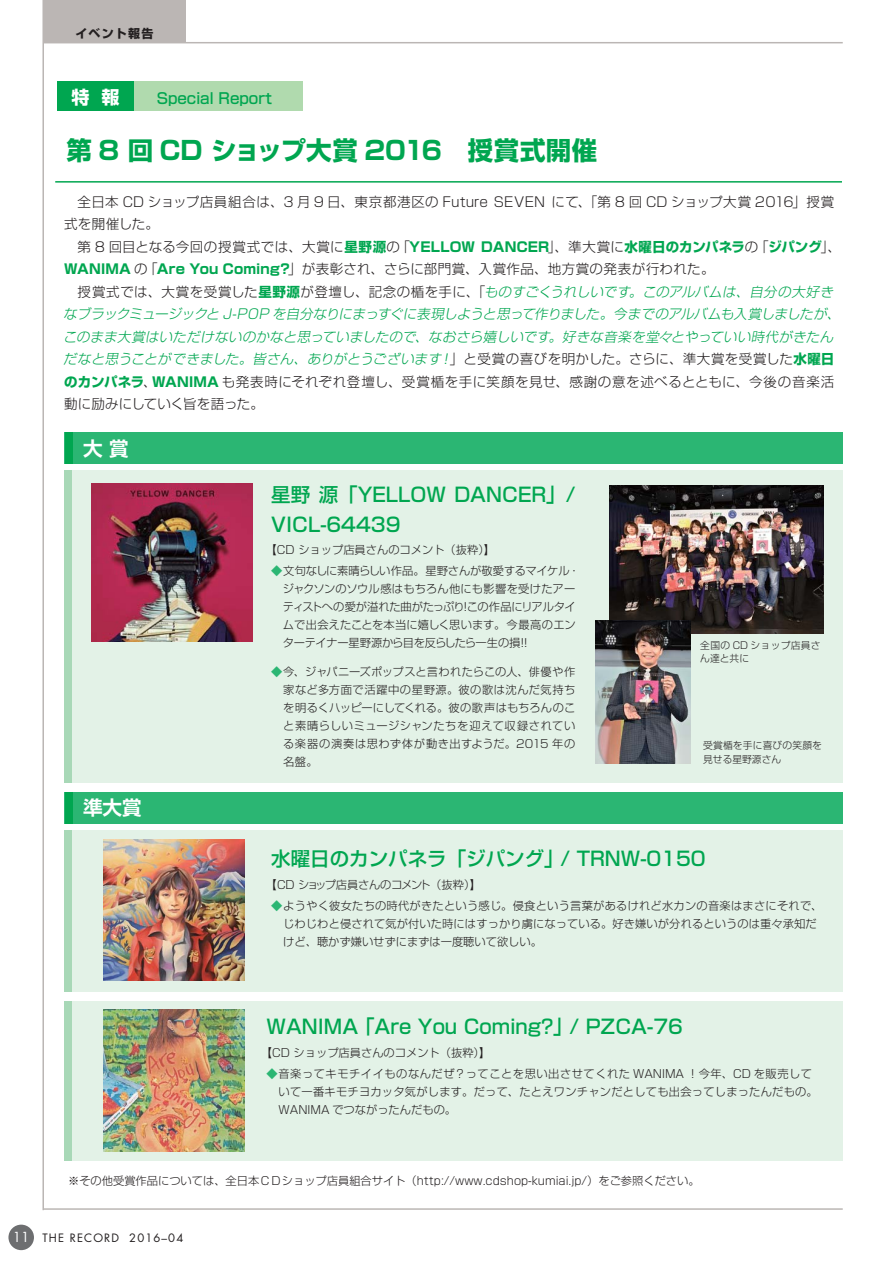
<style>
.page{position:relative;width:893px;height:1263px;background:#fff}
.page>*{position:absolute;margin:0;border:0;box-sizing:border-box;transform-origin:0 0}
.t1{font:25.5px "Shin Go Pr 6 Bold 90 pv RKSJ H";letter-spacing:-.005em;color:#00a650}
.t2{font:19.5px/30px "Shin Go Pr 6 Medium 90 pv RKSJ H";color:#00a650}
.t3{font:19.5px "Shin Go Pr 6 De Bold 90 pv RKSJ H";color:#fff}
.t4{font:18px "Shin Go Pr 6 Bold 90 pv RKSJ H";color:#fff}
.t5{font:15px "Shin Go Pr 6 Medium 90 pv RKSJ H";color:#00a650}
.t6{font:italic 13.5px/22.5px "Shin Go Pr 6 Light 90 pv RKSJ H";color:#00a650}
.t7{font:13.5px/22.5px "Shin Go Pr 6 Light 90 pv RKSJ H";letter-spacing:.025em;color:#231f20}
.t8{font:12px "Shin Go Pr 6 Bold 90 pv RKSJ H";letter-spacing:.1em;color:#231f20}
.t9{font:11.25px/18px "Shin Go Pr 6 Light 90 pv RKSJ H";letter-spacing:.01em;color:#231f20}
.t10{font:11.25px "Shin Go Pr 6 Light 90 pv RKSJ H";letter-spacing:-.04em;color:#231f20}
.t11{font:11.25px "Futura";letter-spacing:.1em;color:#231f20}
.t12{font:9.75px/13.5px "Shin Go Pr 6 Light 90 pv RKSJ H";letter-spacing:.02em;color:#231f20}
.s1{font-family:"Shin Go Pr 6 Bold 90 pv RKSJ H";color:#00a650}
.s2{font-style:normal;color:#231f20}
.s3{font-family:"Shin Go Pr 6 Bold 90 pv RKSJ H";font-style:normal}
.s4{color:#2bb673}
.s5{font-size:13.5px;color:#fff}
</style>
<div class="page">
<div style="left:64px;top:1001px;width:778px;height:160px;background:#e3f2e7"></div>
<div style="left:64px;top:1001px;width:8px;height:160px;background:#a8d8b7"></div>
<div style="left:64px;top:470px;width:778px;height:313px;background:#e3f2e7"></div>
<div style="left:64px;top:470px;width:8px;height:313px;background:#a8d8b7"></div>
<div style="left:8px;top:1225px;width:26px;height:25px;background:#6d6e70;border-radius:50%"></div>
<div style="left:44px;top:0;width:141px;height:43px;background:#bbb6b4"></div>
<hr style="left:44px;top:42px;width:799px;height:1px;background:#bbb6b4">
<hr style="left:44px;top:1208px;width:799px;height:2px;background:#bbb6b4">
<hr style="left:42px;top:0;width:2px;height:1210px;background:#bbb6b4">
<div style="left:64px;top:830px;width:778px;height:162px;background:#e3f2e7"></div>
<div style="left:64px;top:432px;width:778px;height:32px;background:#2bb673"></div>
<div style="left:64px;top:792px;width:778px;height:32px;background:#2bb673"></div>
<div style="left:57px;top:81px;width:246px;height:30px;background:#b0daae"></div>
<div style="left:57px;top:81px;width:77px;height:30px;background:#00a650"></div>
<hr style="left:55px;top:181px;width:787px;height:2px;background:#00a650">
<img style="left:103px;top:1010px;width:141px;height:141px">
<img style="left:103px;top:840px;width:141px;height:141px">
<div style="left:65px;top:432px;width:8px;height:32px;background:#00a650"></div>
<div style="left:65px;top:792px;width:8px;height:32px;background:#00a650"></div>
<div style="left:64px;top:830px;width:8px;height:162px;background:#a8d8b7"></div>
<img style="left:609px;top:485px;width:214px;height:149px">
<img style="left:595px;top:621px;width:96px;height:142px">
<img style="left:92px;top:483px;width:161px;height:159px">
<p class="t8" style="left:75px;top:29px;width:79px">イベント報告</p>
<h3 class="t4" style="left:72px;top:91px;width:49px">特 報</h3>
<h3 class="t5" style="left:157px;top:93px;width:117px">Special Report</h3>
<h1 class="t1" style="left:67px;top:141px;width:532px">第 8 回 CD ショップ大賞 2016　授賞式開催</h1>
<p class="t7" style="left:64px;top:192px;width:772px;text-indent:14px">全日本 CD ショップ店員組合は、3 月 9 日、東京都港区の Future SEVEN にて、「第 8 回 CD ショップ大賞 2016」授賞式を開催した。</p>
<p class="t7" style="left:64px;top:237px;width:778px;text-indent:14px">第 8 回目となる今回の授賞式では、大賞に<span class="s1">星野源</span>の「<span class="s1">YELLOW DANCER</span>」、準大賞に<span class="s1">水曜日のカンパネラ</span>の「<span class="s1">ジパング</span>」、<br><span class="s1">WANIMA</span> の「<span class="s1">Are You Coming?</span>」が表彰され、さらに部門賞、入賞作品、地方賞の発表が行われた。</p>
<p class="t6" style="left:63px;top:282px;width:781px;text-indent:14px"><span class="s2">授賞式では、大賞を受賞した</span><span class="s3">星野源</span><span class="s2">が登壇し、記念の楯を手に、「</span>ものすごくうれしいです。このアルバムは、自分の大好きなブラックミュージックと J-POP を自分なりにまっすぐに表現しようと思って作りました。今までのアルバムも入賞しましたが、このまま大賞はいただけないのかなと思っていましたので、なおさら嬉しいです。好きな音楽を堂々とやっていい時代がきたんだなと思うことができました。皆さん、ありがとうございます！<span class="s2">」と受賞の喜びを明かした。さらに、準大賞を受賞した</span><span class="s3">水曜日のカンパネラ</span><span class="s2">、</span><span class="s3">WANIMA</span> <span class="s2">も発表時にそれぞれ登壇し、受賞楯を手に笑顔を見せ、感謝の意を述べるとともに、今後の音楽活動に励みにしていく旨を語った。</span></p>
<h2 class="t3" style="left:83px;top:441px;width:47px">大 賞</h2>
<h2 class="t3" style="left:83px;top:801px;width:60px">準大賞</h2>
<h2 class="t2" style="left:271px;top:482px;width:306px">星野 源「YELLOW DANCER」/<br>VICL-64439</h2>
<p class="t9" style="left:266px;top:543px;width:231px">【CD ショップ店員さんのコメント（抜粋）】</p>
<p class="t9" style="left:283px;top:564px;width:298px;text-indent:-12px"><span class="s4">◆</span> 文句なしに素晴らしい作品。星野さんが敬愛するマイケル・ジャクソンのソウル感はもちろん他にも影響を受けたアーティストへの愛が溢れた曲がたっぷり！この作品にリアルタイムで出会えたことを本当に嬉しく思います。今最高のエンターテイナー星野源から目を反らしたら一生の損！！</p>
<p class="t9" style="left:283px;top:664px;width:294px;text-align:justify;text-indent:-12px"><span class="s4">◆</span> 今、ジャパニーズポップスと言われたらこの人、俳優や作家など多方面で活躍中の星野源。彼の歌は沈んだ気持ちを明るくハッピーにしてくれる。彼の歌声はもちろんのこと素晴らしいミュージシャンたちを迎えて収録されている楽器の演奏は思わず体が動き出すようだ。2015 年の名盤。</p>
<p class="t12" style="left:700px;top:640px;width:122px">全国の CD ショップ店員さん達と共に</p>
<p class="t12" style="left:703px;top:740px;width:120px">受賞楯を手に喜びの笑顔を見せる星野源さん</p>
<h2 class="t2" style="left:271px;top:846px;width:436px">水曜日のカンパネラ「ジパング」/ TRNW-0150</h2>
<p class="t10" style="left:266px;top:880px;width:217px">【CD ショップ店員さんのコメント（抜粋）】</p>
<p class="t9" style="left:283px;top:898px;width:541px;text-indent:-12px"><span class="s4">◆</span> ようやく彼女たちの時代がきたという感じ。侵食という言葉があるけれど水カンの音楽はまさにそれで、じわじわと侵されて気が付いた時にはすっかり虜になっている。好き嫌いが分れるというのは重々承知だけど、聴かず嫌いせずにまずは一度聴いて欲しい。</p>
<h2 class="t2" style="left:266px;top:1015px;width:418px">WANIMA 「Are You Coming?」/ PZCA-76</h2>
<p class="t9" style="left:261px;top:1045px;width:231px">【CD ショップ店員さんのコメント（抜粋）】</p>
<p class="t9" style="left:278px;top:1066px;width:541px;text-indent:-12px"><span class="s4">◆</span> 音楽ってキモチイイものなんだぜ？ってことを思い出させてくれた WANIMA ！今年、CD を販売していて一番キモチヨカッタ気がします。だって、たとえワンチャンだとしても出会ってしまったんだもの。<br>WANIMA でつながったんだもの。</p>
<p class="t9" style="left:68px;top:1173px;width:633px">※その他受賞作品については、全日本ＣＤショップ店員組合サイト（http://www.cdshop-kumiai.jp/）をご参照ください。</p>
<p class="t11" style="left:13px;top:1232px;width:172px"><span class="s5">11</span> THE RECORD 2016–04</p>
</div>
